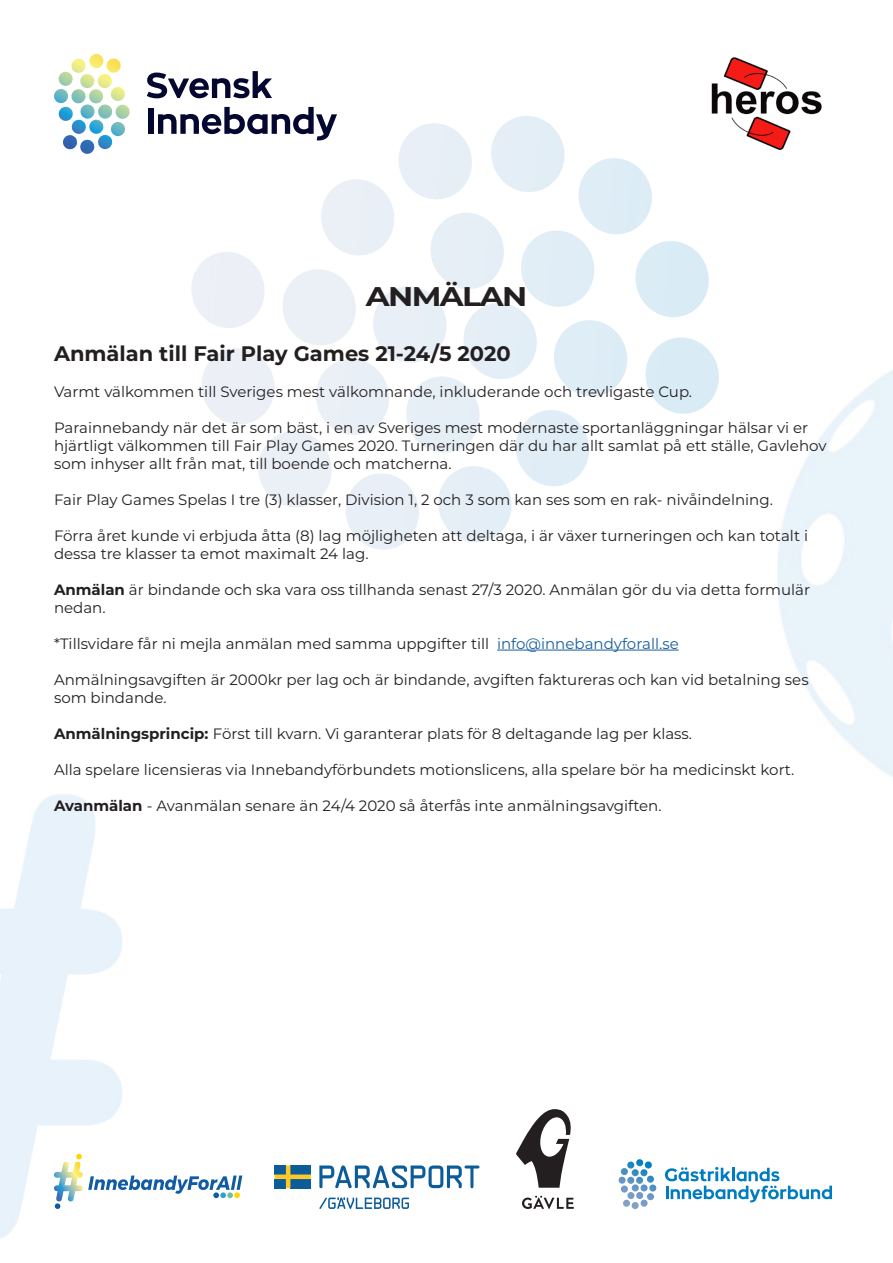
<style>
.page{position:relative;width:893px;height:1263px;background:#fff}
.page>*{position:absolute;margin:0;border:0;box-sizing:border-box;transform-origin:0 0}
.t1{font:700 27px "Montserrat";letter-spacing:-.05em;color:#231f20;scale:1.15 1}
.t2{font:700 21px "Montserrat";color:#231f20}
.t3{font:15px/18px "Montserrat";color:#231f20}
.s1{font-weight:700}
.s2{color:#175d9e}
</style>
<div class="page">
<img style="left:0;top:794px;width:122px;height:445px">
<svg style="left:665px;top:1167px;width:167px;height:35px"></svg>
<svg style="left:618px;top:1159px;width:38px;height:50px"></svg>
<svg style="left:54px;top:54px;width:71px;height:65px"></svg>
<svg style="left:147px;top:71px;width:125px;height:27px"></svg>
<div style="left:148px;top:109px;width:6px;height:25px;background:#040830"></div>
<svg style="left:586px;top:557px;width:220px;height:131px"></svg>
<svg style="left:158px;top:107px;width:561px;height:443px"></svg>
<img style="left:703px;top:57px;width:119px;height:97px">
<svg style="left:516px;top:1109px;width:55px;height:79px"></svg>
<svg style="left:522px;top:1196px;width:52px;height:13px"></svg>
<svg style="left:54px;top:1154px;width:188px;height:55px"></svg>
<svg style="left:319px;top:1197px;width:90px;height:12px"></svg>
<svg style="left:319px;top:1165px;width:160px;height:23px"></svg>
<svg style="left:275px;top:1165px;width:36px;height:23px"></svg>
<hr style="left:497px;top:650px;width:182px;height:1px;background:#175d9e">
<p class="t1" style="left:366px;top:277px;width:142px">ANMÄLAN</p>
<p class="t2" style="left:54px;top:338px;width:458px">Anmälan till Fair Play Games 21-24/5 2020</p>
<p class="t3" style="left:54px;top:382px;width:640px">Varmt välkommen till Sveriges mest välkomnande, inkluderande och trevligaste Cup.</p>
<p class="t3" style="left:54px;top:418px;width:774px">Parainnebandy när det är som bäst, i en av Sveriges mest modernaste sportanläggningar hälsar vi er hjärtligt välkommen till Fair Play Games 2020. Turneringen där du har allt samlat på ett ställe, Gavlehov som inhyser allt från mat, till boende och matcherna.</p>
<p class="t3" style="left:54px;top:490px;width:720px">Fair Play Games Spelas I tre (3) klasser, Division 1, 2 och 3 som kan ses som en rak- nivåindelning.</p>
<p class="t3" style="left:54px;top:526px;width:755px">Förra året kunde vi erbjuda åtta (8) lag möjligheten att deltaga, i är växer turneringen och kan totalt i dessa tre klasser ta emot maximalt 24 lag.</p>
<p class="t3" style="left:54px;top:580px;width:758px"><span class="s1">Anmälan</span> är bindande och ska vara oss tillhanda senast 27/3 2020. Anmälan gör du via detta formulär nedan.</p>
<p class="t3" style="left:54px;top:634px;width:626px">*Tillsvidare får ni mejla anmälan med samma uppgifter till <span class="s2">info@innebandyforall.se</span></p>
<p class="t3" style="left:54px;top:670px;width:756px">Anmälningsavgiften är 2000kr per lag och är bindande, avgiften faktureras och kan vid betalning ses som bindande.</p>
<p class="t3" style="left:54px;top:724px;width:640px"><span class="s1">Anmälningsprincip:</span> Först till kvarn. Vi garanterar plats för 8 deltagande lag per klass.</p>
<p class="t3" style="left:54px;top:760px;width:742px">Alla spelare licensieras via Innebandyförbundets motionslicens, alla spelare bör ha medicinskt kort.</p>
<p class="t3" style="left:54px;top:796px;width:609px"><span class="s1">Avanmälan</span> - Avanmälan senare än 24/4 2020 så återfås inte anmälningsavgiften.</p>
</div>
